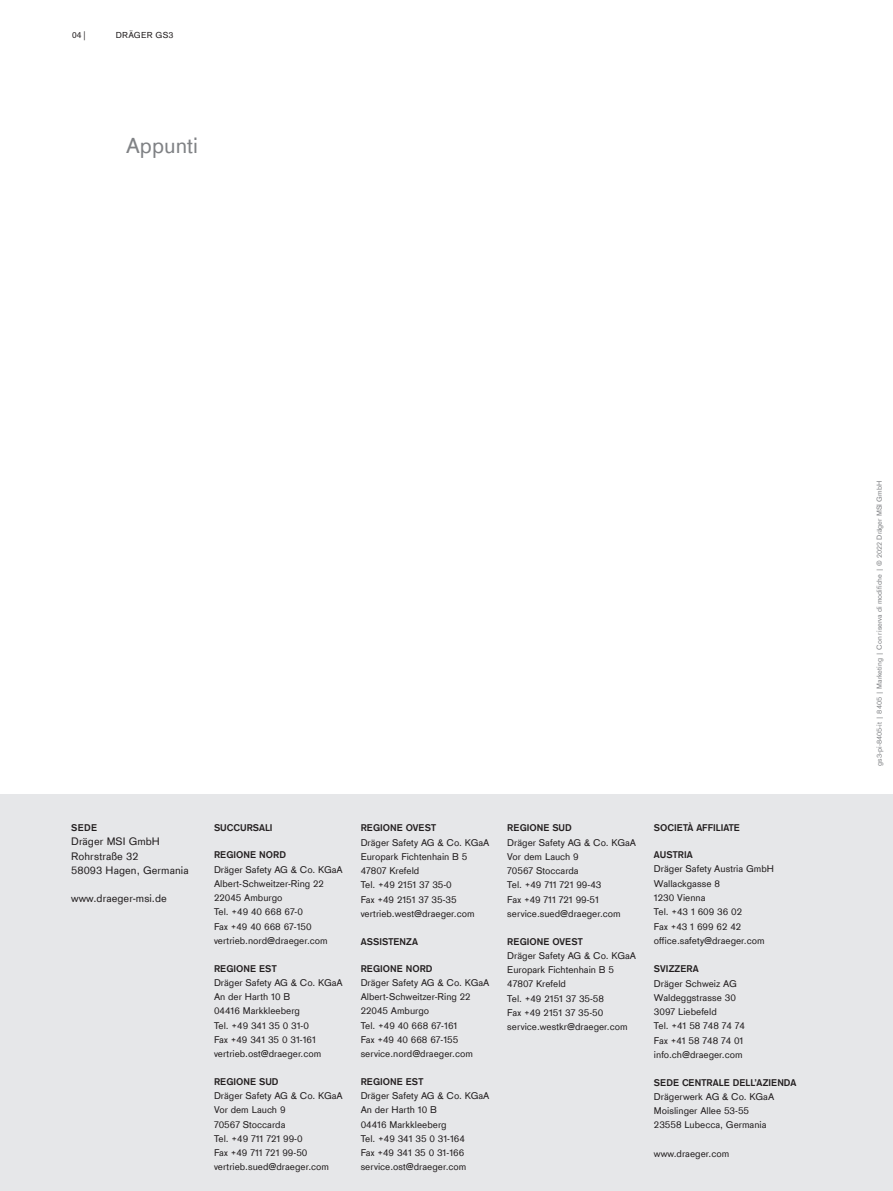
<style>
.page{position:relative;width:893px;height:1191px;background:#fff}
.page>*{position:absolute;margin:0;border:0;box-sizing:border-box;transform-origin:0 0}
.t1{font:22.5px "Draeger San";color:#808285}
.t2{font:11.25px/14.2px "Draeger San";letter-spacing:.005em;color:#231f20}
.t3{font:10.2px/14.2px "Draeger San";color:#231f20}
.t4{font:700 10.2px "Draeger San";color:#231f20}
.t5{font:9px "Draeger San";letter-spacing:.025em;color:#231f20}
.t6{font:9px "Myriad Pro";color:#231f20}
.t7{font:7.5px "Draeger San";color:#808285}
</style>
<div class="page">
<div style="left:0;top:794px;width:893px;height:397px;background:#e6e7e9"></div>
<p class="t6" style="left:72px;top:30px;width:15px">04 |</p>
<p class="t5" style="left:116px;top:29px;width:59px">DRÄGER GS3</p>
<h1 class="t1" style="left:126px;top:130px;width:73px">Appunti</h1>
<p class="t4" style="left:71px;top:820px;width:27px">SEDE</p>
<p class="t2" style="left:71px;top:833px;width:119px">Dräger MSI GmbH<br>Rohrstraße 32<br>58093 Hagen, Germania</p>
<p class="t2" style="left:71px;top:890px;width:97px">www.draeger-msi.de</p>
<p class="t4" style="left:214px;top:821px;width:60px">SUCCURSALI</p>
<p class="t4" style="left:214px;top:848px;width:73px">REGIONE NORD</p>
<p class="t3" style="left:214px;top:861px;width:130px">Dräger Safety AG &amp; Co. KGaA<br>Albert-Schweitzer-Ring 22<br>22045 Amburgo<br>Tel. +49 40 668 67-0<br>Fax +49 40 668 67-150 vertrieb.nord@draeger.com</p>
<p class="t4" style="left:214px;top:961px;width:64px">REGIONE EST</p>
<p class="t3" style="left:214px;top:975px;width:130px">Dräger Safety AG &amp; Co. KGaA<br>An der Harth 10 B<br>04416 Markkleeberg<br>Tel. +49 341 35 0 31-0<br>Fax +49 341 35 0 31-161 vertrieb.ost@draeger.com</p>
<p class="t4" style="left:214px;top:1074px;width:66px">REGIONE SUD</p>
<p class="t3" style="left:214px;top:1088px;width:130px">Dräger Safety AG &amp; Co. KGaA<br>Vor dem Lauch 9<br>70567 Stoccarda<br>Tel. +49 711 721 99-0<br>Fax +49 711 721 99-50 vertrieb.sued@draeger.com</p>
<p class="t4" style="left:361px;top:821px;width:77px">REGIONE OVEST</p>
<p class="t3" style="left:361px;top:834px;width:130px">Dräger Safety AG &amp; Co. KGaA<br>Europark Fichtenhain B 5<br>47807 Krefeld<br>Tel. +49 2151 37 35-0<br>Fax +49 2151 37 35-35 vertrieb.west@draeger.com</p>
<p class="t4" style="left:361px;top:934px;width:59px">ASSISTENZA</p>
<p class="t4" style="left:361px;top:961px;width:73px">REGIONE NORD</p>
<p class="t3" style="left:361px;top:974px;width:130px">Dräger Safety AG &amp; Co. KGaA<br>Albert-Schweitzer-Ring 22<br>22045 Amburgo<br>Tel. +49 40 668 67-161<br>Fax +49 40 668 67-155 service.nord@draeger.com</p>
<p class="t4" style="left:361px;top:1074px;width:64px">REGIONE EST</p>
<p class="t3" style="left:361px;top:1088px;width:130px">Dräger Safety AG &amp; Co. KGaA<br>An der Harth 10 B<br>04416 Markkleeberg<br>Tel. +49 341 35 0 31-164<br>Fax +49 341 35 0 31-166 service.ost@draeger.com</p>
<p class="t4" style="left:507px;top:821px;width:66px">REGIONE SUD</p>
<p class="t3" style="left:507px;top:834px;width:130px">Dräger Safety AG &amp; Co. KGaA<br>Vor dem Lauch 9<br>70567 Stoccarda<br>Tel. +49 711 721 99-43<br>Fax +49 711 721 99-51 service.sued@draeger.com</p>
<p class="t4" style="left:507px;top:934px;width:77px">REGIONE OVEST</p>
<p class="t3" style="left:507px;top:947px;width:130px">Dräger Safety AG &amp; Co. KGaA<br>Europark Fichtenhain B 5<br>47807 Krefeld<br>Tel. +49 2151 37 35-58<br>Fax +49 2151 37 35-50 service.westkr@draeger.com</p>
<p class="t4" style="left:654px;top:821px;width:88px">SOCIETÀ AFFILIATE</p>
<p class="t4" style="left:654px;top:848px;width:40px">AUSTRIA</p>
<p class="t3" style="left:654px;top:861px;width:122px">Dräger Safety Austria GmbH<br>Wallackgasse 8<br>1230 Vienna<br>Tel. +43 1 609 36 02<br>Fax +43 1 699 62 42 office.safety@draeger.com</p>
<p class="t4" style="left:654px;top:962px;width:46px">SVIZZERA</p>
<p class="t3" style="left:654px;top:975px;width:92px">Dräger Schweiz AG<br>Waldeggstrasse 30<br>3097 Liebefeld<br>Tel. +41 58 748 74 74<br>Fax +41 58 748 74 01 info.ch@draeger.com</p>
<p class="t4" style="left:654px;top:1075px;width:144px">SEDE CENTRALE DELL’AZIENDA</p>
<p class="t3" style="left:654px;top:1088px;width:122px">Drägerwerk AG &amp; Co. KGaA<br>Moislinger Allee 53-55<br>23558 Lubecca, Germania</p>
<p class="t3" style="left:654px;top:1145px;width:77px">www.draeger.com</p>
<p class="t7" style="left:874px;top:765px;width:286px;rotate:-90deg">gs3-pi-8405-it | 8405 | Marketing | Con riserva di modifiche | © 2022 Dräger MSI GmbH</p>
</div>
